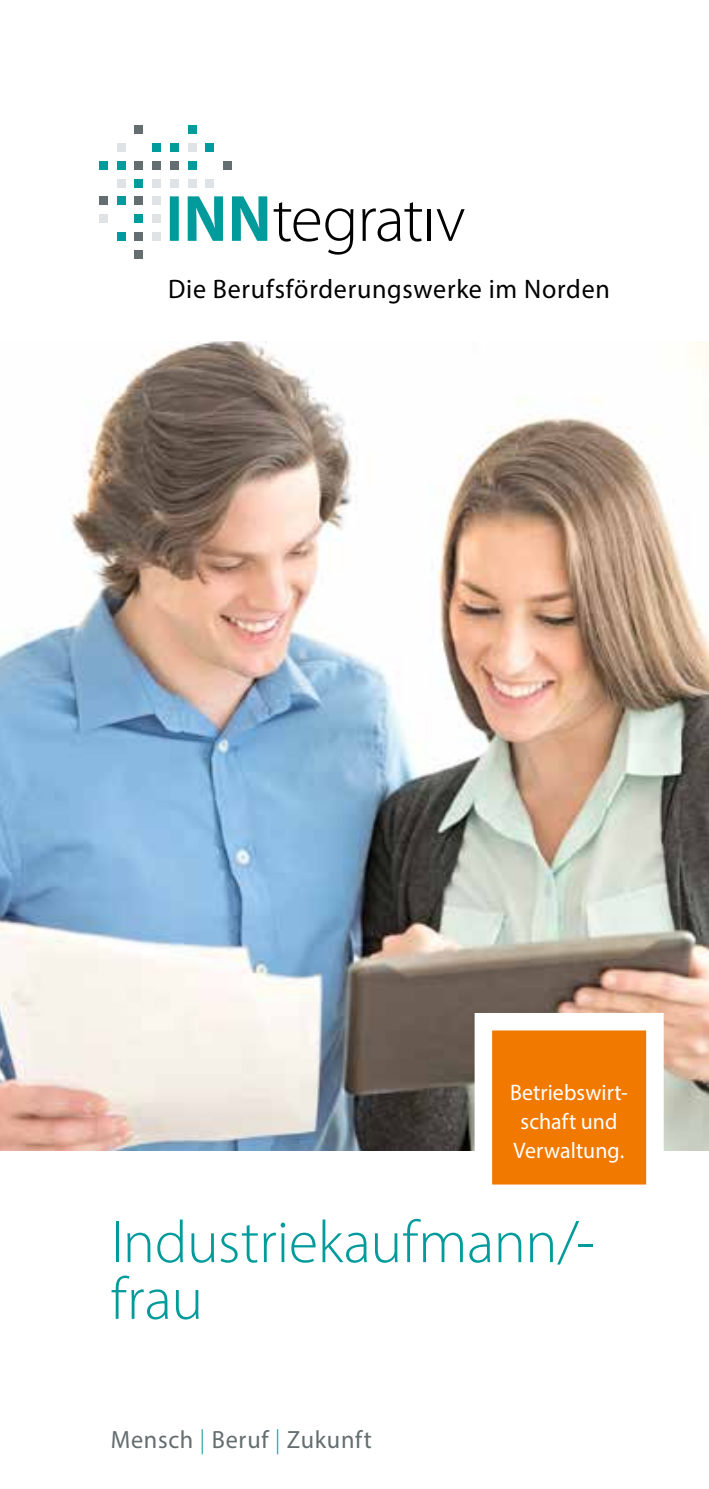
<style>
.page{position:relative;width:709px;height:1489px;background:#fff}
.page>*{position:absolute;margin:0;border:0;box-sizing:border-box;transform-origin:0 0}
.t1{font:300 60px/56.8px "Myriad Pro";letter-spacing:-.005em;color:#009b9a}
.t2{font:26.75px "Myriad Pro";letter-spacing:.03em;color:#000}
.t3{font:25px "Myriad Pro";letter-spacing:.03em;color:#646d6f}
.t4{font:22.5px/28.8px "Myriad Pro";letter-spacing:.005em;color:#fff;text-align:center}
.s1{font-weight:300;color:#009b9a}
</style>
<div class="page">
<img style="left:0;top:342px;width:709px;height:807px">
<svg style="left:466px;top:1004px;width:206px;height:181px"></svg>
<div style="left:99px;top:161px;width:9px;height:9px;background:#009b9a"></div>
<div style="left:99px;top:196px;width:9px;height:9px;background:#646d6f"></div>
<div style="left:99px;top:214px;width:9px;height:9px;background:#e0e3e5"></div>
<div style="left:117px;top:143px;width:9px;height:9px;background:#e0e3e5"></div>
<div style="left:117px;top:161px;width:9px;height:9px;background:#009b9a"></div>
<div style="left:117px;top:179px;width:9px;height:8px;background:#e0e3e5"></div>
<div style="left:117px;top:196px;width:9px;height:9px;background:#009b9a"></div>
<div style="left:134px;top:214px;width:9px;height:9px;background:#009b9a"></div>
<div style="left:117px;top:232px;width:9px;height:9px;background:#009b9a"></div>
<div style="left:134px;top:125px;width:9px;height:9px;background:#646d6f"></div>
<div style="left:134px;top:161px;width:9px;height:9px;background:#646d6f"></div>
<div style="left:134px;top:179px;width:9px;height:8px;background:#009b9a"></div>
<div style="left:134px;top:196px;width:9px;height:9px;background:#646d6f"></div>
<div style="left:134px;top:232px;width:9px;height:9px;background:#646d6f"></div>
<div style="left:134px;top:250px;width:9px;height:8px;background:#646d6f"></div>
<div style="left:152px;top:143px;width:9px;height:9px;background:#009b9a"></div>
<div style="left:152px;top:161px;width:9px;height:9px;background:#646d6f"></div>
<div style="left:152px;top:179px;width:9px;height:8px;background:#e0e3e5"></div>
<div style="left:152px;top:196px;width:9px;height:9px;background:#e0e3e5"></div>
<div style="left:152px;top:214px;width:9px;height:9px;background:#e0e3e5"></div>
<div style="left:152px;top:232px;width:9px;height:9px;background:#e0e3e5"></div>
<div style="left:170px;top:143px;width:9px;height:9px;background:#009b9a"></div>
<div style="left:170px;top:161px;width:9px;height:9px;background:#646d6f"></div>
<div style="left:170px;top:179px;width:9px;height:8px;background:#e0e3e5"></div>
<div style="left:188px;top:125px;width:8px;height:9px;background:#009b9a"></div>
<div style="left:188px;top:143px;width:8px;height:9px;background:#e0e3e5"></div>
<div style="left:188px;top:161px;width:8px;height:9px;background:#009b9a"></div>
<div style="left:188px;top:179px;width:8px;height:8px;background:#e0e3e5"></div>
<div style="left:205px;top:143px;width:9px;height:9px;background:#009b9a"></div>
<div style="left:205px;top:179px;width:9px;height:8px;background:#e0e3e5"></div>
<div style="left:223px;top:161px;width:9px;height:9px;background:#646d6f"></div>
<svg style="left:170px;top:196px;width:97px;height:45px"></svg>
<svg style="left:274px;top:202px;width:79px;height:52px"></svg>
<svg style="left:362px;top:202px;width:60px;height:39px"></svg>
<hr style="left:428px;top:209px;width:3px;height:32px;background:#000">
<svg style="left:436px;top:209px;width:28px;height:32px"></svg>
<p class="t2" style="left:168px;top:272px;width:443px">Die Berufsförderungswerke im Norden</p>
<p class="t4" style="left:510px;top:1078px;width:119px">Betriebswirt&shy;schaft und<br>Verwaltung.</p>
<h1 class="t1" style="left:111px;top:1213px;width:485px">Industriekaufmann/- frau</h1>
<p class="t3" style="left:111px;top:1423px;width:262px">Mensch <span class="s1">|</span> Beruf <span class="s1">|</span> Zukunft</p>
</div>
